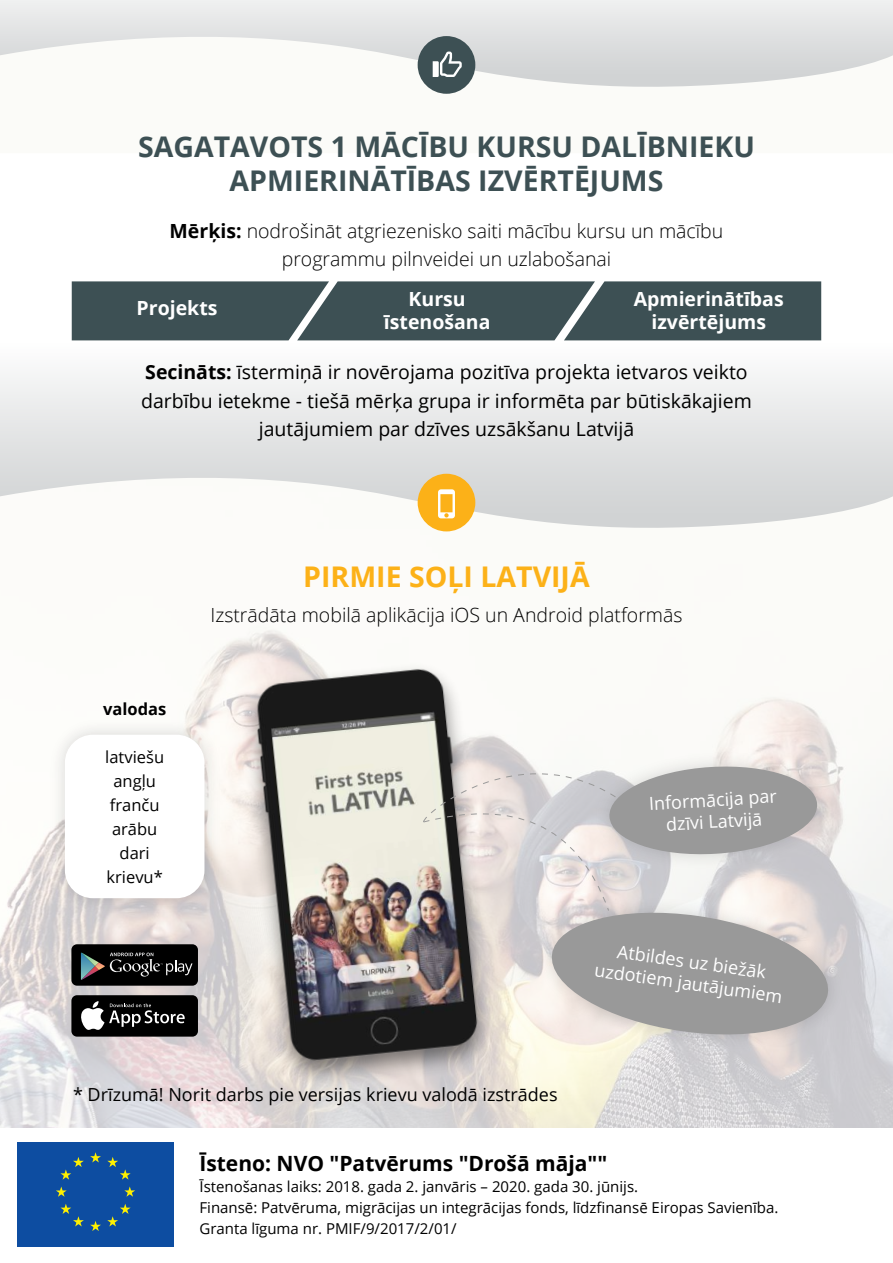
<style>
.page{position:relative;width:893px;height:1263px;background:#fff}
.page>*{position:absolute;margin:0;border:0;box-sizing:border-box;transform-origin:0 0}
.t1{font:700 28.5px/34.2px "Open Sans";color:#3d5054;text-align:center}
.t2{font:700 28.5px "Open Sans";color:#fcb118}
.t3{font:700 21px "Open Sans";color:#000}
.t4{font:19.5px/28.5px "Open Sans";color:#000;text-align:center}
.t5{font:300 19.5px/28.5px "Open Sans";color:#000;text-align:center}
.t6{font:700 19.5px/23.4px "Open Sans";color:#fff;text-align:center}
.t7{font:18px/21.6px "Open Sans";color:#fff;text-align:center}
.t8{font:18px "Open Sans";color:#000}
.t9{font:16.5px/24px "Open Sans";color:#000;text-align:center}
.t10{font:700 16.5px "Open Sans";color:#000}
.t11{font:15px/21px "Open Sans";color:#000}
.s1{font-weight:700}
</style>
<div class="page">
<img style="left:0;top:629px;width:893px;height:499px">
<svg style="left:0;top:281px;width:893px;height:251px"></svg>
<div style="left:17px;top:1142px;width:157px;height:105px;background:#0d4da1"></div>
<svg style="left:90px;top:1152px;width:11px;height:10px"></svg>
<svg style="left:60px;top:1157px;width:24px;height:23px"></svg>
<svg style="left:56px;top:1186px;width:11px;height:11px"></svg>
<svg style="left:60px;top:1204px;width:24px;height:22px"></svg>
<svg style="left:90px;top:1221px;width:11px;height:10px"></svg>
<svg style="left:107px;top:1204px;width:24px;height:22px"></svg>
<svg style="left:124px;top:1186px;width:11px;height:11px"></svg>
<svg style="left:107px;top:1157px;width:24px;height:22px"></svg>
<img style="left:0;top:281px;width:36px;height:17px">
<svg style="left:0;top:0;width:893px;height:94px"></svg>
<div style="left:418px;top:36px;width:57px;height:58px;background:#3d5054;border-radius:50%"></div>
<svg style="left:433px;top:52px;width:29px;height:25px"></svg>
<div style="left:418px;top:474px;width:57px;height:57px;background:#fcb118;border-radius:50%"></div>
<svg style="left:438px;top:489px;width:17px;height:29px"></svg>
<img style="left:226px;top:651px;width:285px;height:450px">
<img style="left:832px;top:744px;width:8px;height:133px">
<div style="left:71px;top:944px;width:127px;height:42px;background:#000;border-radius:6px"></div>
<svg style="left:81px;top:953px;width:112px;height:27px"></svg>
<div style="left:71px;top:995px;width:127px;height:41px;background:#000;border-radius:6px"></div>
<svg style="left:81px;top:1001px;width:104px;height:29px"></svg>
<img style="left:529px;top:890px;width:322px;height:167px">
<img style="left:42px;top:712px;width:185px;height:209px">
<div style="left:65px;top:735px;width:139px;height:163px;background:#fff;border-radius:28px"></div>
<svg style="left:423px;top:736px;width:409px;height:306px;background:#bfbcba"></svg>
<div style="left:72px;top:281px;width:749px;height:59px;background:#3d5054"></div>
<h1 class="t1" style="left:138px;top:129px;width:618px">SAGATAVOTS 1 MĀCĪBU KURSU DALĪBNIEKU<br>APMIERINĀTĪBAS IZVĒRTĒJUMS</h1>
<h3 class="t5" style="left:170px;top:216px;width:555px"><span class="s1">Mērķis:</span> nodrošināt atgriezenisko saiti mācību kursu un mācību programmu pilnveidei un uzlabošanai</h3>
<h3 class="t6" style="left:137px;top:296px;width:82px">Projekts</h3>
<h3 class="t6" style="left:384px;top:286px;width:108px">Kursu īstenošana</h3>
<h3 class="t6" style="left:634px;top:286px;width:152px">Apmierinātības izvērtējums</h3>
<h3 class="t4" style="left:141px;top:357px;width:612px"><span class="s1">Secināts:</span> īstermiņā ir novērojama pozitīva projekta ietvaros veikto darbību ietekme - tiešā mērķa grupa ir informēta par būtiskākajiem jautājumiem par dzīves uzsākšanu Latvijā</h3>
<h1 class="t2" style="left:303px;top:557px;width:288px">PIRMIE SOĻI LATVIJĀ</h1>
<p class="t10" style="left:103px;top:697px;width:65px">valodas</p>
<p class="t9" style="left:105px;top:745px;width:60px">latviešu angļu franču arābu dari krievu*</p>
<h3 class="t5" style="left:210px;top:600px;width:474px">Izstrādāta mobilā aplikācija iOS un Android platformās</h3>
<p class="t7" style="left:648px;top:792px;width:129px;rotate:-3deg">Informācija par dzīvi Latvijā</p>
<p class="t7" style="left:599px;top:937px;width:191px;rotate:8deg">Atbildes uz biežāk uzdotiem jautājumiem</p>
<p class="t8" style="left:73px;top:1082px;width:486px">* Drīzumā! Norit darbs pie versijas krievu valodā izstrādes</p>
<h2 class="t3" style="left:199px;top:1149px;width:409px">Īsteno: NVO "Patvērums "Drošā māja""</h2>
<p class="t11" style="left:199px;top:1176px;width:580px">Īstenošanas laiks: 2018. gada 2. janvāris – 2020. gada 30. jūnijs.<br>Finansē: Patvēruma, migrācijas un integrācijas fonds, līdzfinansē Eiropas Savienība.<br>Granta līguma nr. PMIF/9/2017/2/01/</p>
</div>
